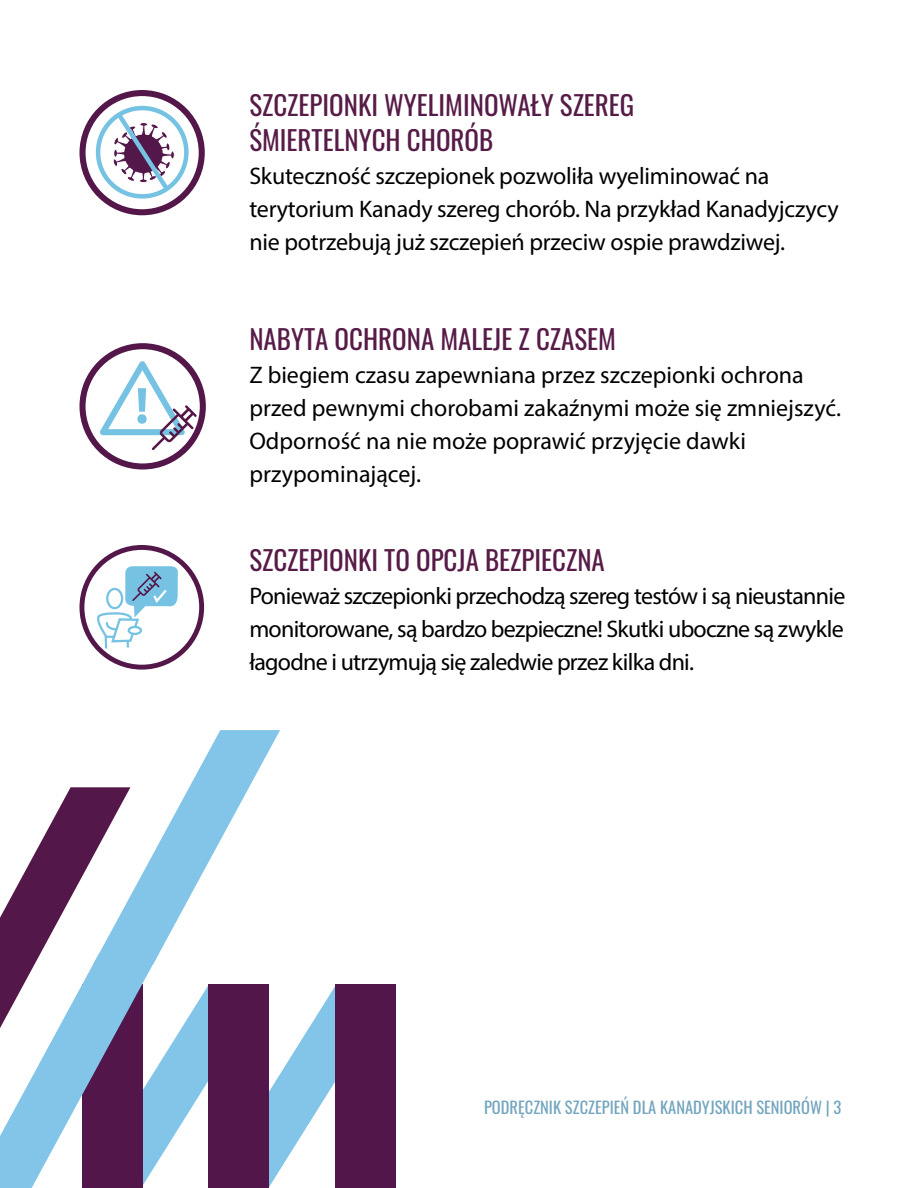
<style>
.page{position:relative;width:918px;height:1188px;background:#fff}
.page>*{position:absolute;margin:0;border:0;box-sizing:border-box;transform-origin:0 0}
.t1{font:700 51.9px "Myriad Pro";color:#75c2e3}
.t2{font:27px/34.5px "Oswald";color:#571b47}
.t3{font:24px/33px "Myriad Pro";letter-spacing:-.01em;color:#000}
.t4{font:16.5px "Oswald";color:#73a5be}
</style>
<div class="page">
<div style="left:79px;top:90px;width:126px;height:125px;border:6px solid #54174a;border-radius:50%"></div>
<div style="left:96px;top:106px;width:93px;height:93px;border:4px solid #75c2e3;border-radius:50%"></div>
<svg style="left:112px;top:94px;width:63px;height:111px"></svg>
<div style="left:79px;top:343px;width:127px;height:127px;border:6px solid #54174a;border-radius:50%"></div>
<svg style="left:92px;top:352px;width:105px;height:98px"></svg>
<div style="left:80px;top:545px;width:124px;height:125px;border:5px solid #54174a;border-radius:50%"></div>
<svg style="left:96px;top:565px;width:82px;height:86px"></svg>
<div style="left:129px;top:627px;width:12px;height:7px;background:#fff;border-radius:50%"></div>
<div style="left:128px;top:626px;width:14px;height:9px;border:2px solid #75c2e3;border-radius:50%"></div>
<svg style="left:189px;top:730px;width:91px;height:57px;fill:#83c5e8"></svg>
<svg style="left:0;top:787px;width:396px;height:401px"></svg>
<h1 class="t1" style="left:135px;top:372px;width:15px">!</h1>
<p class="t2" style="left:249px;top:85px;width:387px">SZCZEPIONKI WYELIMINOWAŁY SZEREG<br>ŚMIERTELNYCH CHORÓB</p>
<p class="t3" style="left:249px;top:159px;width:591px">Skuteczność szczepionek pozwoliła wyeliminować na terytorium Kanady szereg chorób. Na przykład Kanadyjczycy nie potrzebują już szczepień przeciw ospie prawdziwej.</p>
<p class="t2" style="left:249px;top:319px;width:368px">NABYTA OCHRONA MALEJE Z CZASEM</p>
<p class="t3" style="left:249px;top:358px;width:593px">Z biegiem czasu zapewniana przez szczepionki ochrona przed pewnymi chorobami zakaźnymi może się zmniejszyć.<br>Odporność na nie może poprawić przyjęcie dawki przypominającej.</p>
<p class="t2" style="left:249px;top:540px;width:357px">SZCZEPIONKI TO OPCJA BEZPIECZNA</p>
<p class="t3" style="left:249px;top:579px;width:598px;text-align:justify">Ponieważ szczepionki przechodzą szereg testów i są nieustannie monitorowane, są bardzo bezpieczne! Skutki uboczne są zwykle łagodne i utrzymują się zaledwie przez kilka dni.</p>
<p class="t4" style="left:484px;top:1092px;width:359px">PODRĘCZNIK SZCZEPIEŃ DLA KANADYJSKICH SENIORÓW | 3</p>
</div>
